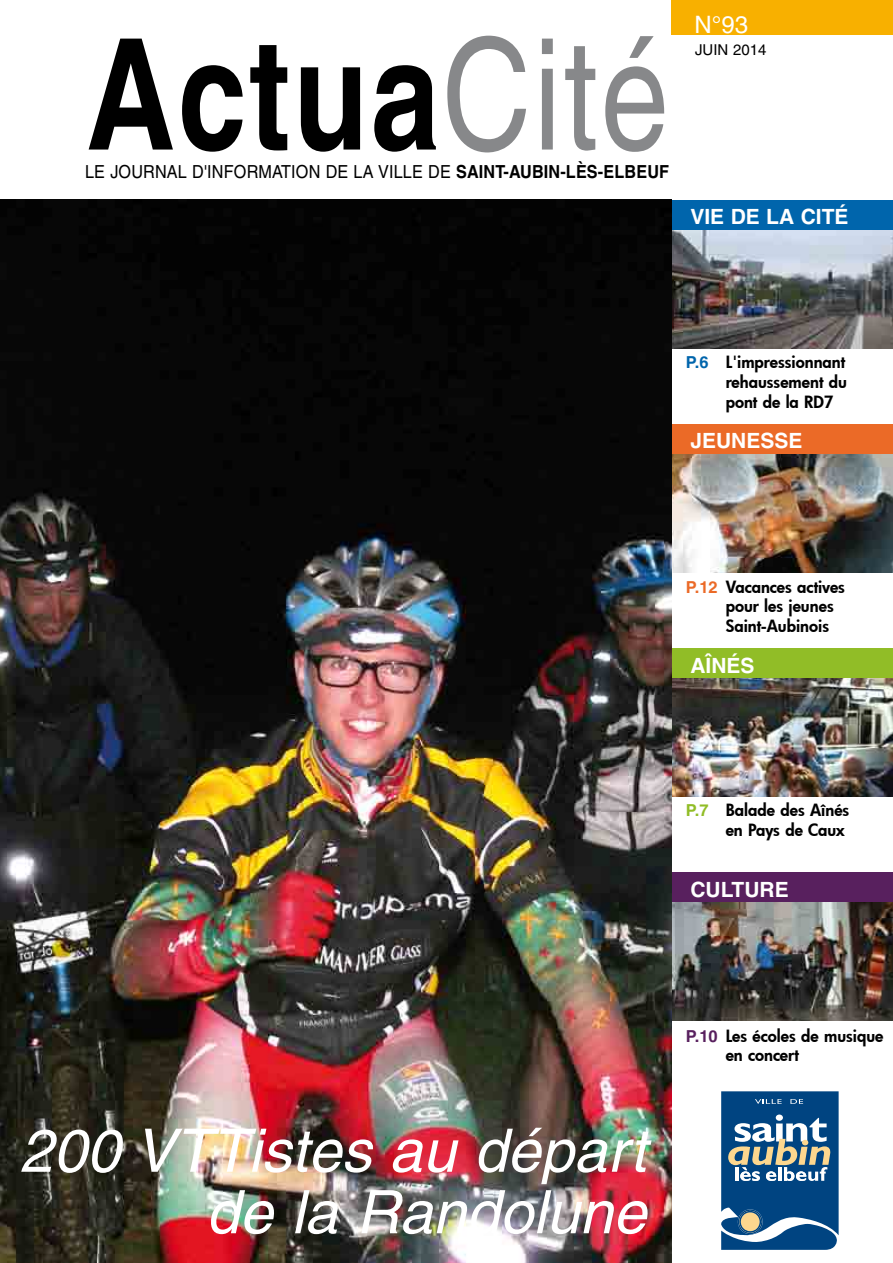
<style>
.page{position:relative;width:893px;height:1263px;background:#fff}
.page>*{position:absolute;margin:0;border:0;box-sizing:border-box;transform-origin:0 0}
.t1{font:700 154.5px "Helvetica";color:#000;scale:.8 1}
.t2{font:italic 60px/61.5px "Helvetica";color:#fff;text-align:right}
.t3{font:24px "Helvetica";color:#fff}
.t4{font:700 21px "Helvetica";color:#fff}
.t5{font:18px "Helvetica";letter-spacing:.01em;color:#000;scale:.9 1}
.t6{font:800 16.5px/19.8px "Futura";color:#000}
.t7{font:15px "Helvetica";color:#000}
.s1{font-weight:400;color:#87888a}
.s2{font-weight:700}
.s3{font-family:"Helvetica";font-weight:700;color:#0065ac}
.s4{font-family:"Helvetica";font-weight:700;color:#eb6a27}
.s5{font-family:"Helvetica";font-weight:700;color:#91bd27}
.s6{font-family:"Helvetica";font-weight:700;color:#58205e}
</style>
<div class="page">
<img style="left:672px;top:230px;width:221px;height:118px">
<img style="left:672px;top:454px;width:221px;height:119px">
<img style="left:672px;top:678px;width:221px;height:119px">
<img style="left:672px;top:902px;width:221px;height:119px">
<div style="left:668px;top:200px;width:225px;height:30px;background:#0065ac"></div>
<div style="left:668px;top:424px;width:225px;height:30px;background:#eb6a27"></div>
<div style="left:668px;top:648px;width:225px;height:30px;background:#91bd27"></div>
<div style="left:668px;top:872px;width:225px;height:30px;background:#58205e"></div>
<div style="left:672px;top:0;width:221px;height:35px;background:#f8b000"></div>
<img style="left:0;top:200px;width:672px;height:1063px">
<svg style="left:721px;top:1091px;width:118px;height:159px;background:#3a6b94"></svg>
<h1 class="t1" style="left:86px;top:1px;width:730px">ACTUA<span class="s1">CITÉ</span></h1>
<p class="t5" style="left:85px;top:161px;width:650px">LE JOURNAL D'IN FORMATION DE LA VILLE DE <span class="s2">SAINT-AUBIN-LÈS-ELBEUF</span></p>
<h3 class="t3" style="left:695px;top:11px;width:55px">N°93</h3>
<p class="t7" style="left:695px;top:41px;width:73px">JUIN 2014</p>
<p class="t4" style="left:690px;top:204px;width:160px">VIE DE LA CITÉ</p>
<p class="t6" style="left:726px;top:352px;width:123px;text-align:justify;text-indent:-40px"><span class="s3">P.6</span> L'impressionnant rehaussement du pont de la RD7</p>
<p class="t4" style="left:690px;top:428px;width:114px">JEUNESSE</p>
<p class="t6" style="left:726px;top:576px;width:121px;text-indent:-40px"><span class="s4">P.12</span> Vacances actives pour les jeunes<br>Saint-Aubinois</p>
<p class="t4" style="left:690px;top:652px;width:66px">AÎNÉS</p>
<p class="t6" style="left:686px;top:800px;width:165px;text-align:right"><span class="s5">P.7</span> Balade des Aînés en Pays de Caux</p>
<p class="t4" style="left:690px;top:876px;width:100px">CULTURE</p>
<h2 class="t2" style="left:20px;top:1120px;width:628px">200 VTTistes au départ de la Randolune</h2>
<p class="t6" style="left:726px;top:1025px;width:159px;text-indent:-40px"><span class="s6">P.10</span> Les écoles de musique en concert</p>
</div>
